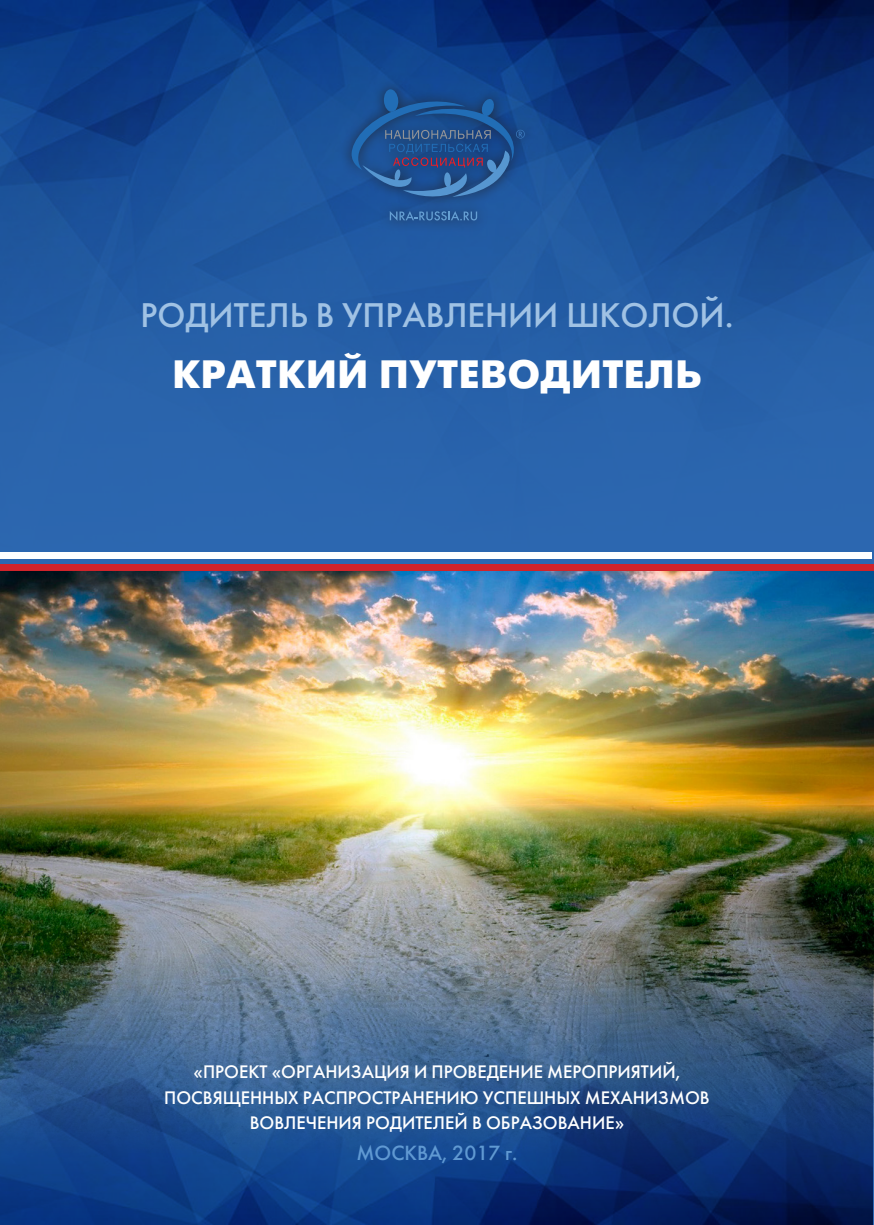
<style>
.page{position:relative;width:874px;height:1225px;background:#fff}
.page>*{position:absolute;margin:0;border:0;box-sizing:border-box;transform-origin:0 0}
.t1{font:700 39.4px "Futura Futuris C";letter-spacing:.02em;color:#fff}
.t2{font:34px "Futura Futuris C";color:#a0c2e4}
.t3{font:20.4px "Futura Futuris C";color:#6099d2}
.t4{font:18px/25.4px "Futura Futuris C";color:#fff;text-align:center}
</style>
<div class="page">
<img style="left:0;top:0;width:873px;height:1152px">
<div style="left:339px;top:77px;width:197px;height:155px;background:#231f20;opacity:.75"></div>
<div style="left:383px;top:89px;width:15px;height:23px;background:#216db6;border-radius:50%"></div>
<svg style="left:346px;top:98px;width:178px;height:101px"></svg>
<svg style="left:389px;top:211px;width:88px;height:10px"></svg>
<img style="left:0;top:849px;width:871px;height:376px">
<div style="left:0;top:564px;width:873px;height:6px;background:#d1232a"></div>
<div style="left:0;top:552px;width:871px;height:6px;background:#fff"></div>
<h2 class="t2" style="left:140px;top:295px;width:594px">РОДИТЕЛЬ В УПРАВЛЕНИИ ШКОЛОЙ.</h2>
<h1 class="t1" style="left:172px;top:352px;width:530px">КРАТКИЙ ПУТЕВОДИТЕЛЬ</h1>
<p class="t4" style="left:164px;top:1059px;width:546px">«ПРОЕКТ «ОРГАНИЗАЦИЯ И ПРОВЕДЕНИЕ МЕРОПРИЯТИЙ,<br>ПОСВЯЩЕННЫХ РАСПРОСТРАНЕНИЮ УСПЕШНЫХ МЕХАНИЗМОВ<br>ВОВЛЕЧЕНИЯ РОДИТЕЛЕЙ В ОБРАЗОВАНИЕ»</p>
<p class="t3" style="left:356px;top:1140px;width:162px">МОСКВА, 2017 г.</p>
</div>
